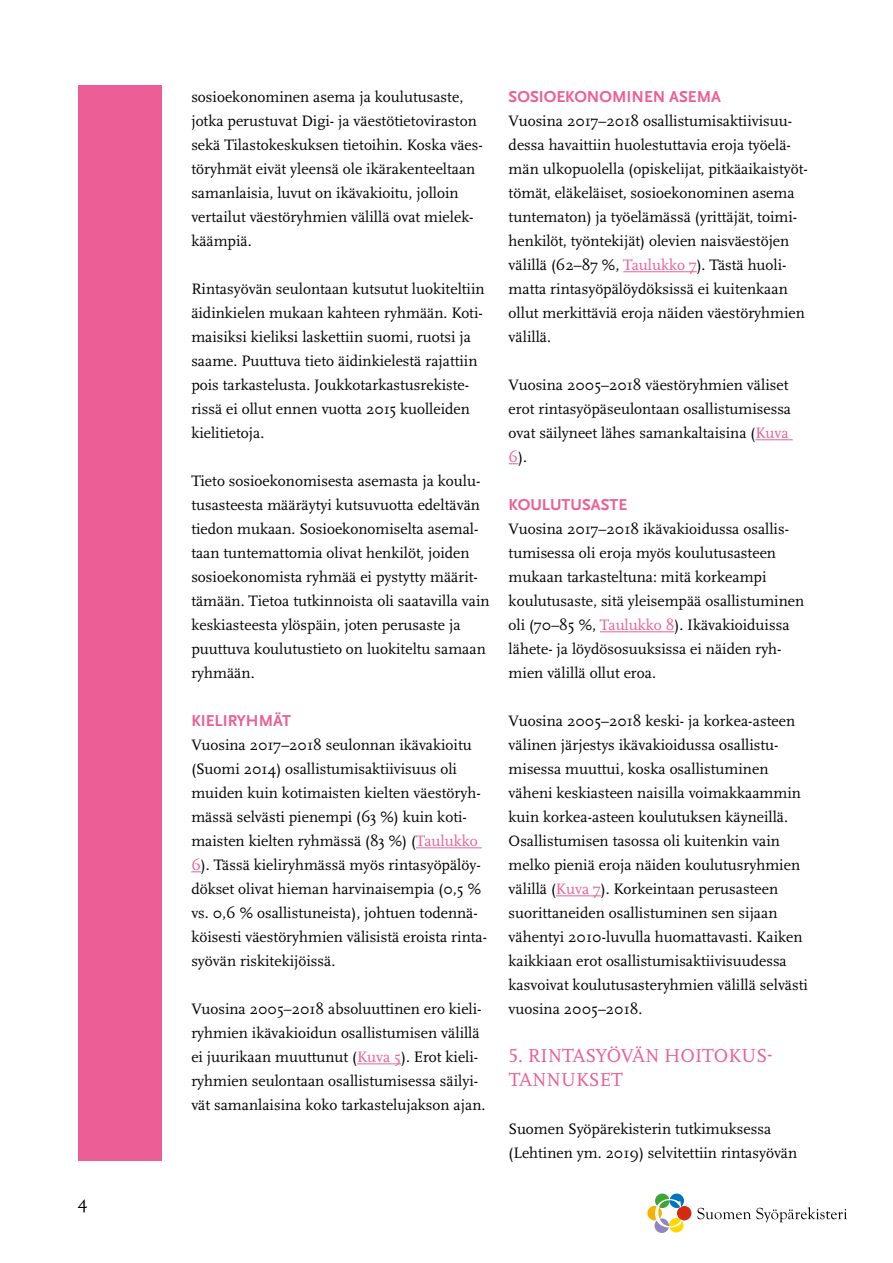
<style>
.page{position:relative;width:893px;height:1263px;background:#fff}
.page>*{position:absolute;margin:0;border:0;box-sizing:border-box;transform-origin:0 0}
.t1{font:19.5px/24px "Scala OT";color:#eb5e96}
.t2{font:18px "Scala OT";color:#000}
.t3{font:700 16.5px "Scala Sans OT";color:#eb5e96}
.t4{font:15.75px/24px "Scala OT";color:#000}
.s1{color:#eb5e96}
</style>
<div class="page">
<div style="left:78px;top:85px;width:84px;height:1076px;background:#eb5e96"></div>
<div style="left:669px;top:1218px;width:14px;height:14px;background:#ffd800;border-radius:50%"></div>
<div style="left:677px;top:1206px;width:14px;height:14px;background:#d32b0f;border-radius:50%"></div>
<svg style="left:669px;top:1193px;width:15px;height:15px"></svg>
<div style="left:655px;top:1193px;width:14px;height:15px;background:#3fa535;border-radius:50%"></div>
<div style="left:647px;top:1206px;width:15px;height:14px;background:#f9b000;border-radius:50%"></div>
<div style="left:654px;top:1218px;width:15px;height:15px;background:#9185be;border-radius:50%"></div>
<svg style="left:655px;top:1199px;width:27px;height:28px"></svg>
<svg style="left:697px;top:1207px;width:150px;height:15px"></svg>
<hr style="left:416px;top:847px;width:66px;height:1px;background:#eb5e96">
<hr style="left:357px;top:1063px;width:44px;height:1px;background:#eb5e96">
<hr style="left:623px;top:271px;width:74px;height:1px;background:#eb5e96">
<hr style="left:755px;top:439px;width:38px;height:1px;background:#eb5e96">
<hr style="left:600px;top:631px;width:74px;height:1px;background:#eb5e96">
<hr style="left:556px;top:895px;width:45px;height:1px;background:#eb5e96">
<p class="t2" style="left:78px;top:1192px;width:10px">4</p>
<p class="t4" style="left:191px;top:85px;width:293px">sosioekonominen asema ja koulutusaste, jotka perustuvat Digi- ja väestötietoviraston sekä Tilastokeskuksen tietoihin. Koska väes&shy;töryhmät eivät yleensä ole ikärakenteeltaan samanlaisia, luvut on ikävakioitu, jolloin vertailut väestöryhmien välillä ovat mielek&shy;käämpiä.</p>
<p class="t4" style="left:191px;top:277px;width:295px">Rintasyövän seulontaan kutsutut luokiteltiin äidinkielen mukaan kahteen ryhmään. Koti&shy;maisiksi kieliksi laskettiin suomi, ruotsi ja saame. Puuttuva tieto äidinkielestä rajattiin pois tarkastelusta. Joukkotarkastusrekiste&shy;rissä ei ollut ennen vuotta 2015 kuolleiden kielitietoja.</p>
<p class="t4" style="left:191px;top:469px;width:300px">Tieto sosioekonomisesta asemasta ja koulu&shy;tusasteesta määräytyi kutsuvuotta edeltävän tiedon mukaan. Sosioekonomiselta asemal&shy;taan tuntemattomia olivat henkilöt, joiden sosioekonomista ryhmää ei pystytty määrit&shy;tämään. Tietoa tutkinnoista oli saatavilla vain keskiasteesta ylöspäin, joten perusaste ja puuttuva koulutustieto on luokiteltu samaan ryhmään.</p>
<p class="t3" style="left:191px;top:711px;width:101px">KIELIRYHMÄT</p>
<p class="t4" style="left:191px;top:733px;width:297px">Vuosina 2017–2018 seulonnan ikävakioitu (Suomi 2014) osallistumisaktiivisuus oli muiden kuin kotimaisten kielten väestöryh&shy;mässä selvästi pienempi (63 %) kuin koti&shy;maisten kielten ryhmässä (83 %) (<span class="s1">Taulukko 6</span>). Tässä kieliryhmässä myös rintasyöpälöy&shy;dökset olivat hieman harvinaisempia (0,5 % vs. 0,6 % osallistuneista), johtuen todennä&shy;köisesti väestöryhmien välisistä eroista rinta&shy;syövän riskitekijöissä.</p>
<p class="t4" style="left:191px;top:997px;width:296px">Vuosina 2005–2018 absoluuttinen ero kieli&shy;ryhmien ikävakioidun osallistumisen välillä ei juurikaan muuttunut (<span class="s1">Kuva 5</span>). Erot kieli&shy;ryhmien seulontaan osallistumisessa säilyi&shy;vät samanlaisina koko tarkastelujakson ajan.</p>
<p class="t3" style="left:509px;top:87px;width:214px">SOSIOEKONOMINEN ASEMA</p>
<p class="t4" style="left:509px;top:109px;width:301px">Vuosina 2017–2018 osallistumisaktiivisuu&shy;dessa havaittiin huolestuttavia eroja työelä&shy;män ulkopuolella (opiskelijat, pitkäaikaistyöt&shy;tömät, eläkeläiset, sosioekonominen asema tuntematon) ja työelämässä (yrittäjät, toimi&shy;henkilöt, työntekijät) olevien naisväestöjen välillä (62–87 %, <span class="s1">Taulukko 7</span>). Tästä huoli&shy;matta rintasyöpälöydöksissä ei kuitenkaan ollut merkittäviä eroja näiden väestöryhmien välillä.</p>
<p class="t4" style="left:509px;top:373px;width:284px">Vuosina 2005–2018 väestöryhmien väliset erot rintasyöpäseulontaan osallistumisessa ovat säilyneet lähes samankaltaisina (<span class="s1">Kuva 6</span>).</p>
<p class="t3" style="left:509px;top:495px;width:120px">KOULUTUSASTE</p>
<p class="t4" style="left:509px;top:517px;width:297px">Vuosina 2017–2018 ikävakioidussa osallis&shy;tumisessa oli eroja myös koulutusasteen mukaan tarkasteltuna: mitä korkeampi koulutusaste, sitä yleisempää osallistuminen oli (70–85 %, <span class="s1">Taulukko 8</span>). Ikävakioiduissa lähete- ja löydösosuuksissa ei näiden ryh&shy;mien välillä ollut eroa.</p>
<p class="t4" style="left:509px;top:709px;width:301px">Vuosina 2005–2018 keski- ja korkea-asteen välinen järjestys ikävakioidussa osallistu&shy;misessa muuttui, koska osallistuminen väheni keskiasteen naisilla voimakkaammin kuin korkea-asteen koulutuksen käyneillä.<br>Osallistumisen tasossa oli kuitenkin vain melko pieniä eroja näiden koulutusryhmien välillä (<span class="s1">Kuva 7</span>). Korkeintaan perusasteen suorittaneiden osallistuminen sen sijaan vähentyi 2010-luvulla huomattavasti. Kaiken kaikkiaan erot osallistumisaktiivisuudessa kasvoivat koulutusasteryhmien välillä selvästi vuosina 2005–2018.</p>
<p class="t1" style="left:509px;top:1044px;width:265px">5. RINTASYÖVÄN HOITOKUS-<br>TANNUKSET</p>
<p class="t4" style="left:509px;top:1117px;width:290px">Suomen Syöpärekisterin tutkimuksessa (Lehtinen ym. 2019) selvitettiin rintasyövän</p>
</div>
